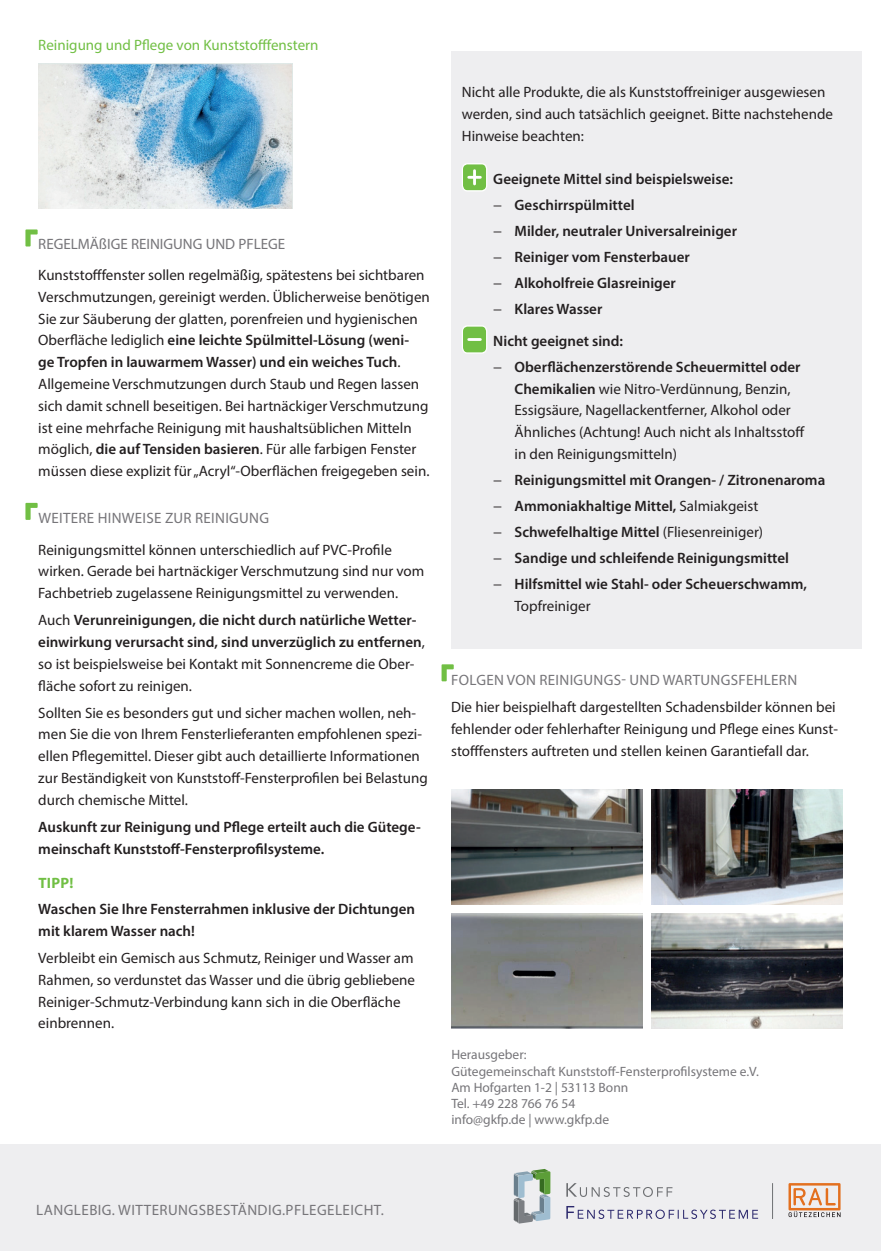
<style>
.page{position:relative;width:881px;height:1251px;background:#fff}
.page>*{position:absolute;margin:0;border:0;box-sizing:border-box;transform-origin:0 0}
.Fließtext{font:15px/21.8px "Myriad Pro";color:#231f20}
.Fließtext-2{font:600 15px/21.8px "Myriad Pro";color:#231f20}
.t1{font:15px "Myriad Pro";letter-spacing:.02em;color:#767579}
.t2{font:15px "Myriad Pro";color:#71bf44}
.t3{font:15px "Myriad Pro";color:#767579}
.Fließtext-3{font:700 15px "Myriad Pro";color:#71bf44}
.t4{font:13.5px/16.2px "Myriad Pro";color:#767579}
.s1{font-weight:600}
.s2{font-weight:400}
</style>
<div class="page">
<svg style="left:25px;top:229px;width:13px;height:17px"></svg>
<div style="left:451px;top:51px;width:410px;height:597px;background:#eeeef0"></div>
<svg style="left:441px;top:664px;width:12px;height:17px"></svg>
<svg style="left:25px;top:503px;width:13px;height:17px"></svg>
<img style="left:451px;top:789px;width:191px;height:115px">
<img style="left:651px;top:789px;width:191px;height:115px">
<img style="left:451px;top:913px;width:191px;height:115px">
<img style="left:651px;top:913px;width:191px;height:115px">
<img style="left:38px;top:64px;width:254px;height:144px">
<svg style="left:462px;top:163px;width:25px;height:28px"></svg>
<svg style="left:462px;top:325px;width:25px;height:29px"></svg>
<div style="left:0;top:1144px;width:880px;height:106px;background:#eeeef0"></div>
<hr style="left:771px;top:1182px;width:1px;height:36px;background:#76787b">
<svg style="left:566px;top:1206px;width:191px;height:12px"></svg>
<svg style="left:566px;top:1183px;width:106px;height:13px"></svg>
<svg style="left:513px;top:1169px;width:37px;height:53px"></svg>
<svg style="left:788px;top:1183px;width:52px;height:33px"></svg>
<p class="t2" style="left:38px;top:36px;width:281px">Reinigung und Pflege von Kunststofffenstern</p>
<p class="t3" style="left:38px;top:234px;width:248px">REGELMÄßIGE REINIGUNG UND PFLEGE</p>
<p class="Fließtext" style="left:38px;top:264px;width:393px">Kunststofffenster sollen regelmäßig, spätestens bei sichtbaren Verschmutzungen, gereinigt werden. Üblicherweise benötigen Sie zur Säuberung der glatten, porenfreien und hygienischen Oberfläche lediglich <span class="s1">eine leichte Spülmittel-Lösung (weni-<br>ge Tropfen in lauwarmem Wasser) und ein weiches Tuch</span>.<br>Allgemeine Verschmutzungen durch Staub und Regen lassen sich damit schnell beseitigen. Bei hartnäckiger Verschmutzung ist eine mehrfache Reinigung mit haushaltsüblichen Mitteln möglich, <span class="s1">die auf Tensiden basieren</span>. Für alle farbigen Fenster müssen diese explizit für „Acryl“-Oberflächen freigegeben sein.</p>
<p class="t1" style="left:38px;top:509px;width:232px">WEITERE HINWEISE ZUR REINIGUNG</p>
<p class="Fließtext" style="left:38px;top:538px;width:387px">Reinigungsmittel können unterschiedlich auf PVC-Profile wirken. Gerade bei hartnäckiger Verschmutzung sind nur vom<br>Fachbetrieb zugelassene Reinigungsmittel zu verwenden.</p>
<p class="Fließtext-2" style="left:38px;top:609px;width:388px"><span class="s2">Auch</span> Verunreinigungen, die nicht durch natürliche Wetter&shy;einwirkung verursacht sind, sind unverzüglich zu entfernen<span class="s2">, so ist beispielsweise bei Kontakt mit Sonnencreme die Ober&shy;fläche sofort zu reinigen.</span></p>
<p class="Fließtext" style="left:38px;top:701px;width:391px">Sollten Sie es besonders gut und sicher machen wollen, neh&shy;men Sie die von Ihrem Fensterlieferanten empfohlenen spezi&shy;ellen Pflegemittel. Dieser gibt auch detaillierte Informationen zur Beständigkeit von Kunststoff-Fensterprofilen bei Belastung durch chemische Mittel.</p>
<p class="Fließtext-2" style="left:38px;top:815px;width:384px">Auskunft zur Reinigung und Pflege erteilt auch die Gütege&shy;meinschaft Kunststoff-Fensterprofilsysteme.</p>
<p class="Fließtext-3" style="left:38px;top:873px;width:36px">TIPP!</p>
<p class="Fließtext-2" style="left:38px;top:897px;width:378px">Waschen Sie Ihre Fensterrahmen inklusive der Dichtungen mit klarem Wasser nach!</p>
<p class="Fließtext" style="left:38px;top:946px;width:378px">Verbleibt ein Gemisch aus Schmutz, Reiniger und Wasser am Rahmen, so verdunstet das Wasser und die übrig gebliebene Reiniger-Schmutz-Verbindung kann sich in die Oberfläche einbrennen.</p>
<p class="Fließtext" style="left:461px;top:81px;width:372px">Nicht alle Produkte, die als Kunststoffreiniger ausgewiesen werden, sind auch tatsächlich geeignet. Bitte nachstehende<br>Hinweise beachten:</p>
<p class="Fließtext-2" style="left:493px;top:168px;width:241px">Geeignete Mittel sind beispielsweise:</p>
<p class="Fließtext-2" style="left:493px;top:194px;width:143px"><span class="s2">−</span> Geschirrspülmittel</p>
<p class="Fließtext-2" style="left:493px;top:220px;width:245px"><span class="s2">−</span> Milder, neutraler Universalreiniger</p>
<p class="Fließtext-2" style="left:493px;top:246px;width:198px"><span class="s2">−</span> Reiniger vom Fensterbauer</p>
<p class="Fließtext-2" style="left:493px;top:272px;width:184px"><span class="s2">−</span> Alkoholfreie Glasreiniger</p>
<p class="Fließtext-2" style="left:493px;top:298px;width:110px"><span class="s2">−</span> Klares Wasser</p>
<p class="Fließtext-2" style="left:493px;top:329px;width:131px">Nicht geeignet sind:</p>
<p class="Fließtext" style="left:514px;top:355px;width:291px;text-indent:-21px">− <span class="s1">Oberflächenzerstörende Scheuermittel oder Chemikalien</span> wie Nitro-Verdünnung, Benzin, Essigsäure, Nagellackentferner, Alkohol oder Ähnliches (Achtung! Auch nicht als Inhaltsstoff in den Reinigungsmitteln)</p>
<p class="Fließtext-2" style="left:493px;top:468px;width:333px"><span class="s2">−</span> Reinigungsmittel mit Orangen- / Zitronenaroma</p>
<p class="Fließtext-2" style="left:493px;top:494px;width:266px"><span class="s2">−</span> Ammoniakhaltige Mittel, <span class="s2">Salmiakgeist</span></p>
<p class="Fließtext-2" style="left:493px;top:520px;width:271px"><span class="s2">−</span> Schwefelhaltige Mittel <span class="s2">(Fliesenreiniger)</span></p>
<p class="Fließtext-2" style="left:493px;top:546px;width:297px"><span class="s2">−</span> Sandige und schleifende Reinigungsmittel</p>
<p class="Fließtext-2" style="left:514px;top:572px;width:294px;text-indent:-21px"><span class="s2">−</span> Hilfsmittel wie Stahl- oder Scheuerschwamm,<br><span class="s2">Topfreiniger</span></p>
<p class="t1" style="left:451px;top:670px;width:347px">FOLGEN VON REINIGUNGS- UND WARTUNGSFEHLERN</p>
<p class="Fließtext" style="left:451px;top:696px;width:388px">Die hier beispielhaft dargestellten Schadensbilder können bei fehlender oder fehlerhafter Reinigung und Pflege eines Kunst&shy;stofffensters auftreten und stellen keinen Garantiefall dar.</p>
<p class="t4" style="left:451px;top:1046px;width:77px">Herausgeber:</p>
<p class="t4" style="left:451px;top:1062px;width:309px">Gütegemeinschaft Kunststoff-Fensterprofilsysteme e.V.<br>Am Hofgarten 1-2 | 53113 Bonn<br>Tel. +49 228 766 76 54<br>info@gkfp.de | www.gkfp.de</p>
<p class="t1" style="left:36px;top:1200px;width:349px">LANGLEBIG. WITTERUNGSBESTÄNDIG.PFLEGELEICHT.</p>
</div>
